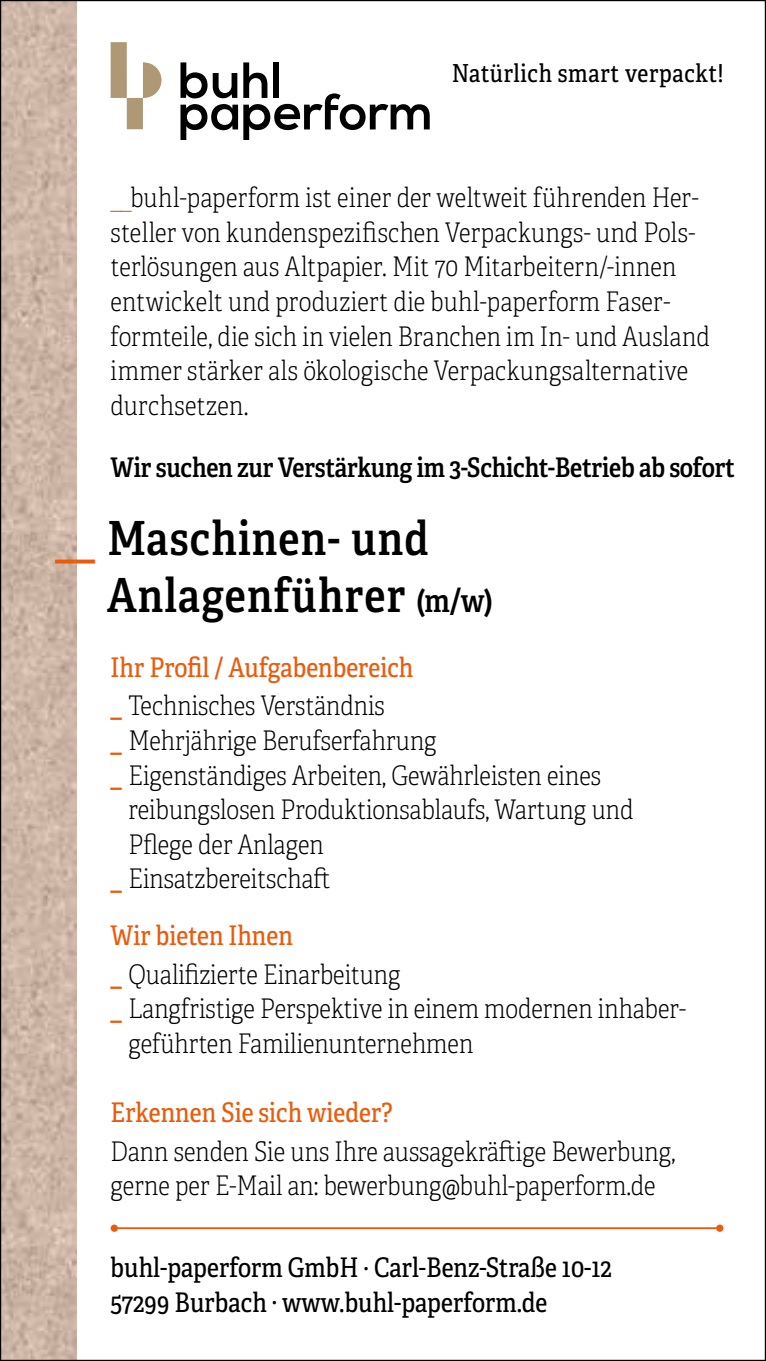
<style>
.page{position:relative;width:766px;height:1361px;background:#fff}
.page>*{position:absolute;margin:0;border:0;box-sizing:border-box;transform-origin:0 0}
.t1{font:47.1px/56.4px "Adelle Condensed Sb";letter-spacing:.025em;color:#000}
.t2{font:27px/34.5px "Adelle Condensed Th";color:#000}
.t3{font:27px/34.5px "Adelle Condensed";color:#000}
.t4{font:27px "Adelle Condensed";color:#ea5b0b}
.t5{font:27px "Adelle Condensed Sb";letter-spacing:-.01em;color:#000}
.t6{font:24.9px "Adelle Condensed";letter-spacing:.025em;color:#000}
.s1{color:#ea5b0b}
.s2{font-size:32.4px}
.s3{font-family:"Adelle Condensed Sb";color:#ea5b0b}
</style>
<div class="page">
<img style="left:2px;top:2px;width:75px;height:1357px">
<hr style="left:114px;top:1227px;width:605px;height:2px;background:#ea5b0b">
<div style="left:111px;top:1224px;width:7px;height:7px;background:#ea5b0b;border-radius:50%"></div>
<div style="left:716px;top:1224px;width:7px;height:7px;background:#ea5b0b;border-radius:50%"></div>
<div style="left:127px;top:98px;width:16px;height:31px;background:#af9874"></div>
<div style="left:111px;top:42px;width:16px;height:56px;background:#af9874"></div>
<svg style="left:143px;top:62px;width:18px;height:36px"></svg>
<svg style="left:180px;top:62px;width:249px;height:78px"></svg>
<p class="t6" style="left:452px;top:56px;width:273px">Natürlich smart verpackt!</p>
<p class="t2" style="left:111px;top:180px;width:600px"><span class="s1">__</span>buhl-paperform ist einer der weltweit führenden Her&shy;steller von kundenspezifischen Verpackungs- und Pols&shy;terlösungen aus Altpapier. Mit 70 Mitarbeitern/-innen entwickelt und produziert die buhl-paperform Faser&shy;formteile, die sich in vielen Branchen im In- und Ausland immer stärker als ökologische Verpackungsalternative durchsetzen.</p>
<p class="t5" style="left:111px;top:448px;width:625px">Wir suchen zur Verstärkung im 3-Schicht-Betrieb ab sofort</p>
<h1 class="t1" style="left:107px;top:509px;width:387px;text-indent:-52px"><span class="s1">__</span> Maschinen- und<br>Anlagenführer <span class="s2">(m/w)</span></h1>
<p class="t4" style="left:111px;top:648px;width:304px">Ihr Profil / Aufgabenbereich</p>
<p class="t2" style="left:111px;top:688px;width:275px"><span class="s3">_</span> Technisches Verständnis</p>
<p class="t2" style="left:111px;top:722px;width:327px"><span class="s3">_</span> Mehrjährige Berufserfahrung</p>
<p class="t2" style="left:111px;top:757px;width:492px"><span class="s3">_</span> Eigenständiges Arbeiten, Gewährleisten eines</p>
<p class="t2" style="left:128px;top:791px;width:506px">reibungslosen Produktionsablaufs, Wartung und</p>
<p class="t2" style="left:128px;top:826px;width:197px">Pflege der Anlagen</p>
<p class="t2" style="left:111px;top:860px;width:221px"><span class="s3">_</span> Einsatzbereitschaft</p>
<p class="t4" style="left:111px;top:916px;width:184px">Wir bieten Ihnen</p>
<p class="t2" style="left:111px;top:956px;width:291px"><span class="s3">_</span> Qualifizierte Einarbeitung</p>
<p class="t2" style="left:111px;top:991px;width:577px"><span class="s3">_</span> Langfristige Perspektive in einem modernen inhaber-</p>
<p class="t2" style="left:128px;top:1025px;width:346px">geführten Familienunternehmen</p>
<p class="t4" style="left:111px;top:1093px;width:283px">Erkennen Sie sich wieder?</p>
<p class="t2" style="left:111px;top:1133px;width:566px">Dann senden Sie uns Ihre aussagekräftige Bewerbung, gerne per E-Mail an: bewerbung@buhl-paperform.de</p>
<p class="t3" style="left:111px;top:1249px;width:502px">buhl-paperform GmbH . Carl-Benz-Straße 10-12<br>57299 Burbach . www.buhl-paperform.de</p>
</div>
